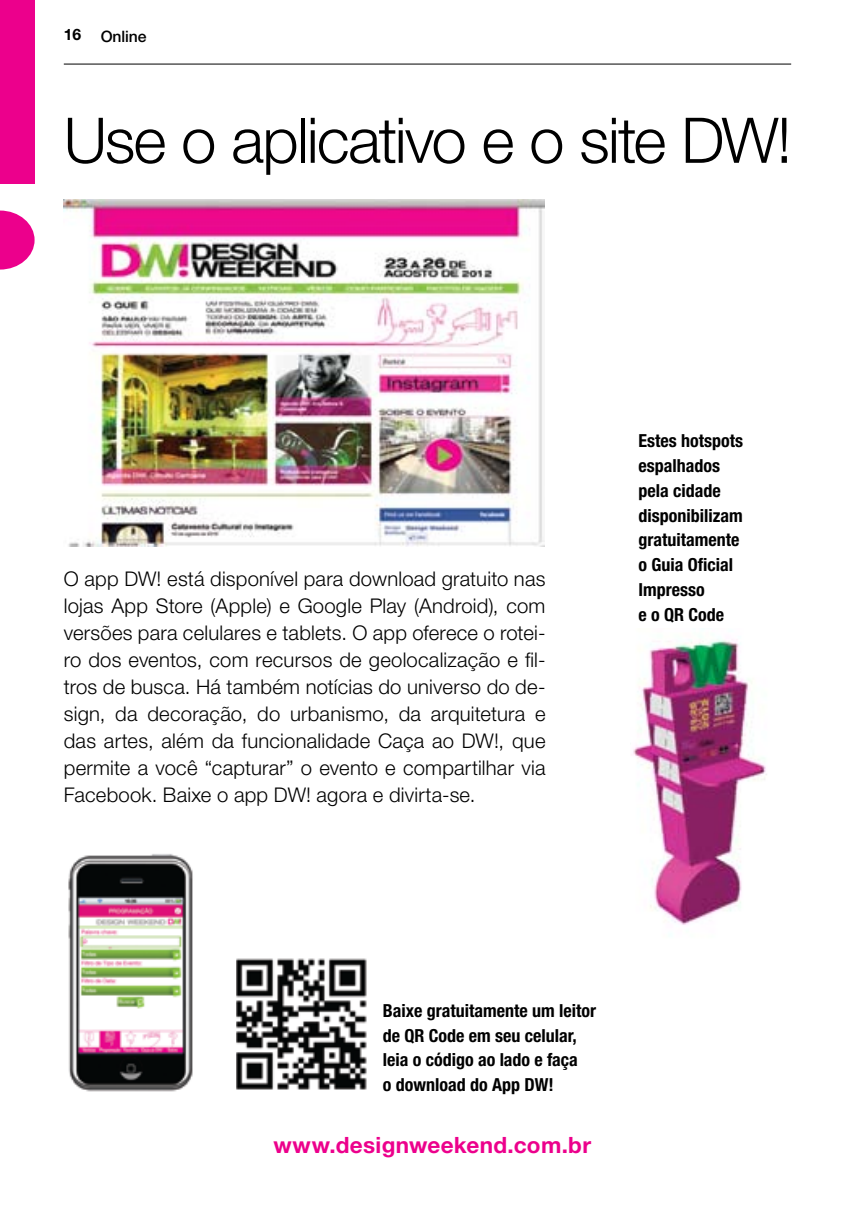
<style>
.page{position:relative;width:855px;height:1212px;background:#fff}
.page>*{position:absolute;margin:0;border:0;box-sizing:border-box;transform-origin:0 0}
.t1{font:300 63px "Helvetica Neue LT Std";letter-spacing:-.025em;color:#000}
.t2{font:700 22.5px "Helvetica Neue LT Std";letter-spacing:.015em;color:#ec008c}
.t3{font:300 20.25px/27px "Helvetica Neue LT Std";letter-spacing:.01em;color:#000;text-align:justify}
.t4{font:700 condensed 18px/24.8px "Helvetica Neue LT Std";color:#000}
.t5{font:500 15.75px "Helvetica Neue LT Std";letter-spacing:-.01em;color:#000}
.s1{font-weight:700}
</style>
<div class="page">
<hr style="left:64px;top:64px;width:727px;height:1px;background:#000">
<div style="left:0;top:0;width:34px;height:184px;background:#ec008c"></div>
<svg style="left:0;top:211px;width:35px;height:59px"></svg>
<img style="left:68px;top:854px;width:125px;height:237px">
<img style="left:64px;top:200px;width:481px;height:346px">
<img style="left:633px;top:639px;width:134px;height:286px">
<img style="left:237px;top:958px;width:130px;height:132px">
<p class="t5" style="left:64px;top:27px;width:84px"><span class="s1">16</span> Online</p>
<h1 class="t1" style="left:64px;top:102px;width:729px">Use o aplicativo e o site DW!</h1>
<p class="t3" style="left:64px;top:564px;width:483px">O app DW! está disponível para download gratuito nas lojas App Store (Apple) e Google Play (Android), com versões para celulares e tablets. O app oferece o rotei&shy;ro dos eventos, com recursos de geolocalização e fil&shy;tros de busca. Há também notícias do universo do de&shy;sign, da decoração, do urbanismo, da arquitetura e das artes, além da funcionalidade Caça ao DW!, que permite a você “capturar” o evento e compartilhar via Facebook. Baixe o app DW! agora e divirta-se.</p>
<p class="t4" style="left:638px;top:428px;width:106px">Estes hotspots espalhados pela cidade disponibilizam gratuitamente o Guia Oficial<br>Impresso<br>e o QR Code</p>
<p class="t4" style="left:383px;top:998px;width:215px">Baixe gratuitamente um leitor de QR Code em seu celular, leia o código ao lado e faça<br>o download do App DW!</p>
<p class="t2" style="left:273px;top:1131px;width:319px">www.designweekend.com.br</p>
</div>
